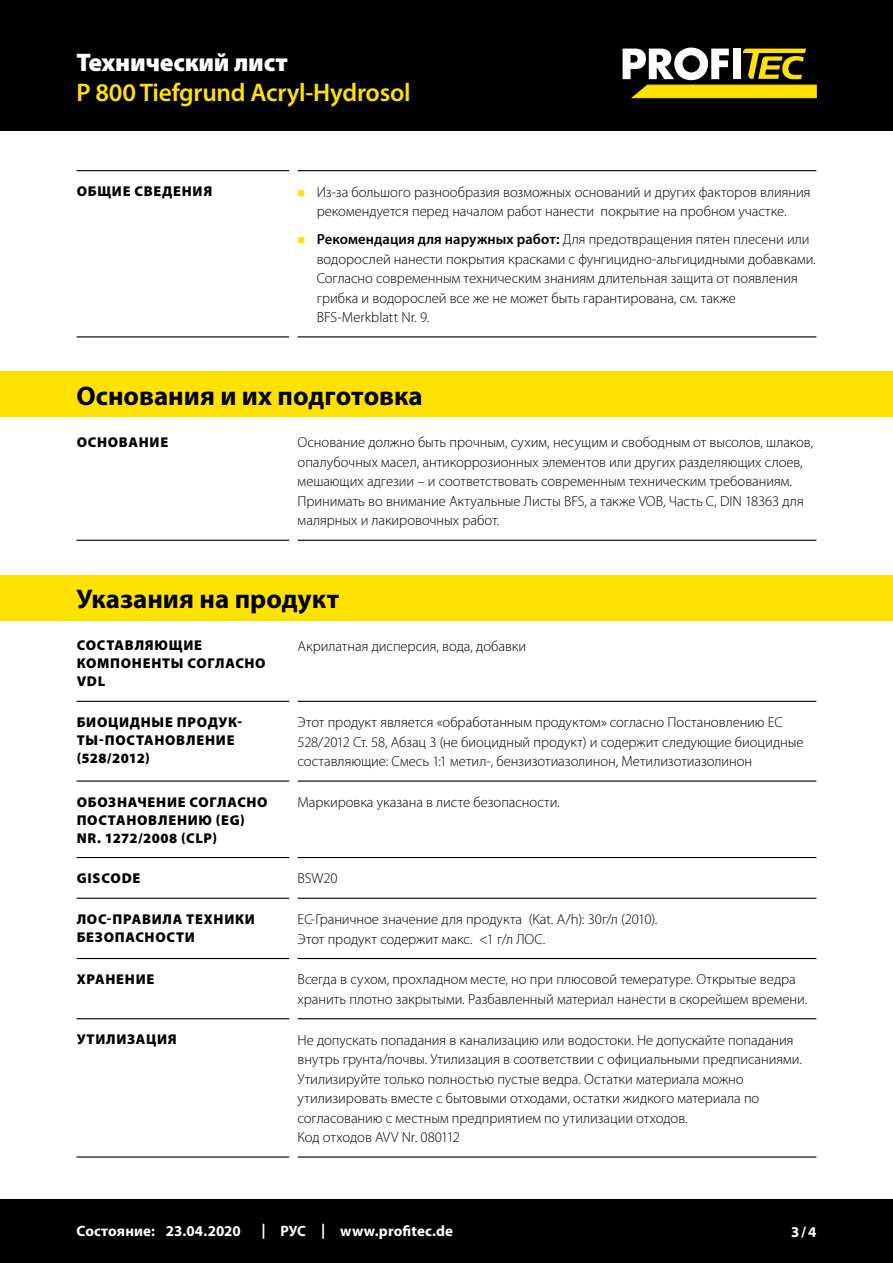
<style>
.page{position:relative;width:893px;height:1263px;background:#fff}
.page>*{position:absolute;margin:0;border:0;box-sizing:border-box;transform-origin:0 0}
.CB_AF_Kapitel_Uebers{font:700 27px "Myriad Pro";color:#000}
.CB_AF_Kopf_Produktna{font:600 25.5px "Myriad Pro";letter-spacing:-.01em;color:#ffe200}
.CB_AF_Kopf_TM{font:900 25.5px "Myriad Pro";letter-spacing:-.01em;color:#fff}
.CB_AF_Fuß_Stand_link{font:700 15px "Myriad Pro";letter-spacing:.005em;color:#fff}
.CB_AF_Text_Standard{font:300 14.7px/19.5px "Myriad Pro";color:#000}
.CB_AF_Abschnitt_Uebe{font:900 14.25px/18px "Myriad Pro";letter-spacing:.05em;color:#000}
.s1{font-weight:600}
</style>
<div class="page">
<div style="left:0;top:0;width:893px;height:131px;background:#000"></div>
<div style="left:0;top:1199px;width:893px;height:64px;background:#000"></div>
<svg style="left:623px;top:48px;width:193px;height:50px"></svg>
<hr style="left:77px;top:170px;width:212px;height:1px;background:#000">
<hr style="left:298px;top:170px;width:518px;height:1px;background:#000">
<hr style="left:77px;top:336px;width:212px;height:1px;background:#000">
<hr style="left:298px;top:336px;width:518px;height:1px;background:#000">
<hr style="left:77px;top:701px;width:212px;height:1px;background:#000">
<hr style="left:298px;top:701px;width:518px;height:1px;background:#000">
<hr style="left:77px;top:780px;width:212px;height:2px;background:#000">
<hr style="left:298px;top:780px;width:518px;height:2px;background:#000">
<hr style="left:77px;top:857px;width:212px;height:1px;background:#000">
<hr style="left:298px;top:857px;width:518px;height:1px;background:#000">
<hr style="left:77px;top:898px;width:212px;height:1px;background:#000">
<hr style="left:298px;top:898px;width:518px;height:1px;background:#000">
<hr style="left:77px;top:958px;width:212px;height:1px;background:#000">
<hr style="left:298px;top:958px;width:518px;height:1px;background:#000">
<hr style="left:77px;top:1018px;width:212px;height:1px;background:#000">
<hr style="left:298px;top:1018px;width:518px;height:1px;background:#000">
<hr style="left:77px;top:1156px;width:212px;height:1px;background:#000">
<hr style="left:298px;top:1156px;width:518px;height:1px;background:#000">
<div style="left:0;top:575px;width:893px;height:46px;background:#ffe200"></div>
<hr style="left:77px;top:540px;width:212px;height:1px;background:#000">
<hr style="left:298px;top:540px;width:518px;height:1px;background:#000">
<div style="left:0;top:371px;width:893px;height:46px;background:#ffe200"></div>
<p class="CB_AF_Kopf_TM" style="left:77px;top:48px;width:213px">Технический лист</p>
<p class="CB_AF_Kopf_Produktna" style="left:77px;top:79px;width:336px">P 800 Tiefgrund Acryl-Hydrosol</p>
<p class="CB_AF_Abschnitt_Uebe" style="left:77px;top:183px;width:137px">ОБЩИЕ СВЕДЕНИЯ</p>
<p class="CB_AF_Text_Standard" style="left:317px;top:182px;width:495px">Из-за большого разнообразия возможных оснований и других факторов влияния рекомендуется перед началом работ нанести покрытие на пробном участке.</p>
<p class="CB_AF_Text_Standard" style="left:317px;top:230px;width:500px"><span class="s1">Рекомендация для наружных работ:</span> Для предотвращения пятен плесени или водорослей нанести покрытия красками с фунгицидно-альгицидными добавками.<br>Согласно современным техническим знаниям длительная защита от появления грибка и водорослей все же не может быть гарантирована, см. также BFS-Merkblatt Nr. 9.</p>
<p class="CB_AF_Kapitel_Uebers" style="left:77px;top:380px;width:348px">Основания и их подготовка</p>
<p class="CB_AF_Abschnitt_Uebe" style="left:77px;top:433px;width:93px">ОСНОВАНИЕ</p>
<p class="CB_AF_Text_Standard" style="left:298px;top:433px;width:517px">Основание должно быть прочным, сухим, несущим и свободным от высолов, шлаков, опалубочных масел, антикоррозионных элементов или других разделяющих слоев, мешающих адгезии – и соответствовать современным техническим требованиям.<br>Принимать во внимание Актуальные Листы BFS, а также VOB, Часть С, DIN 18363 для малярных и лакировочных работ.</p>
<p class="CB_AF_Kapitel_Uebers" style="left:77px;top:584px;width:264px">Указания на продукт</p>
<p class="CB_AF_Abschnitt_Uebe" style="left:77px;top:637px;width:191px">СОСТАВЛЯЮЩИЕ<br>КОМПОНЕНТЫ СОГЛАСНО<br>VDL</p>
<p class="CB_AF_Text_Standard" style="left:298px;top:636px;width:230px">Акрилатная дисперсия, вода, добавки</p>
<p class="CB_AF_Abschnitt_Uebe" style="left:77px;top:713px;width:167px">БИОЦИДНЫЕ ПРОДУК-<br>ТЫ-ПОСТАНОВЛЕНИЕ (528/2012)</p>
<p class="CB_AF_Text_Standard" style="left:298px;top:713px;width:507px">Этот продукт является «обработанным продуктом» согласно Постановлению ЕС<br>528/2012 Ст. 58, Абзац 3 (не биоцидный продукт) и содержит следующие биоцидные составляющие: Смесь 1:1 метил-, бензизотиазолинон, Метилизотиазолинон</p>
<p class="CB_AF_Abschnitt_Uebe" style="left:77px;top:793px;width:193px">ОБОЗНАЧЕНИЕ СОГЛАСНО<br>ПОСТАНОВЛЕНИЮ (EG)<br>NR. 1272/2008 (CLP)</p>
<p class="CB_AF_Text_Standard" style="left:298px;top:792px;width:264px">Маркировка указана в листе безопасности.</p>
<p class="CB_AF_Abschnitt_Uebe" style="left:77px;top:869px;width:65px">GISCODE</p>
<p class="CB_AF_Text_Standard" style="left:298px;top:869px;width:41px">BSW20</p>
<p class="CB_AF_Abschnitt_Uebe" style="left:77px;top:910px;width:180px">ЛОС-ПРАВИЛА ТЕХНИКИ<br>БЕЗОПАСНОСТИ</p>
<p class="CB_AF_Text_Standard" style="left:298px;top:910px;width:361px">ЕС-Граничное значение для продукта (Kat. A/h): 30г/л (2010).<br>Этот продукт содержит макс. &lt;1 г/л ЛОС.</p>
<p class="CB_AF_Abschnitt_Uebe" style="left:77px;top:970px;width:79px">ХРАНЕНИЕ</p>
<p class="CB_AF_Text_Standard" style="left:298px;top:970px;width:511px">Всегда в сухом, прохладном месте, но при плюсовой темературе. Открытые ведра хранить плотно закрытыми. Разбавленный материал нанести в скорейшем времени.</p>
<p class="CB_AF_Abschnitt_Uebe" style="left:77px;top:1031px;width:102px">УТИЛИЗАЦИЯ</p>
<p class="CB_AF_Text_Standard" style="left:298px;top:1030px;width:506px">Не допускать попадания в канализацию или водостоки. Не допускайте попадания внутрь грунта/почвы. Утилизация в соответствии с официальными предписаниями.<br>Утилизируйте только полностью пустые ведра. Остатки материала можно утилизировать вместе с бытовыми отходами, остатки жидкого материала по согласованию с местным предприятием по утилизации отходов.<br>Код отходов AVV Nr. 080112</p>
<p class="CB_AF_Fuß_Stand_link" style="left:77px;top:1222px;width:80px">Состояние:</p>
<p class="CB_AF_Fuß_Stand_link" style="left:166px;top:1222px;width:76px">23.04.2020</p>
<p class="CB_AF_Fuß_Stand_link" style="left:261px;top:1222px;width:6px">|</p>
<p class="CB_AF_Fuß_Stand_link" style="left:281px;top:1222px;width:27px">РУС</p>
<p class="CB_AF_Fuß_Stand_link" style="left:321px;top:1222px;width:6px">|</p>
<p class="CB_AF_Fuß_Stand_link" style="left:340px;top:1222px;width:114px">www.profitec.de</p>
<p class="CB_AF_Fuß_Stand_link" style="left:791px;top:1223px;width:27px">3/4</p>
</div>
